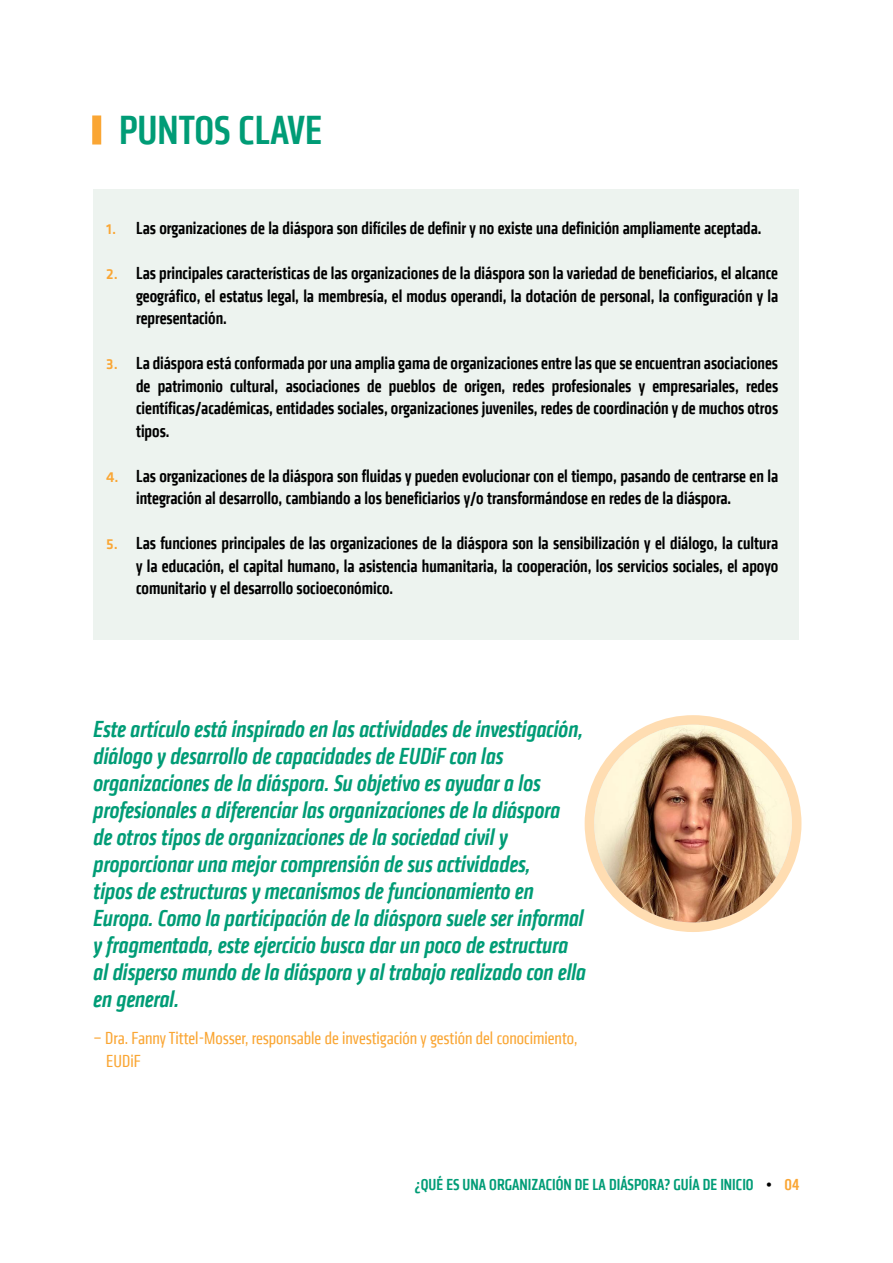
<style>
.page{position:relative;width:893px;height:1263px;background:#fff}
.page>*{position:absolute;margin:0;border:0;box-sizing:border-box;transform-origin:0 0}
.t1{font:500 condensed 42px "Klavika CH";color:#009c76}
.t2{font:italic 500 condensed 24px/27px "Klavika CH";color:#009c76}
.t3{font:500 condensed 18px/22.5px "Klavika CH";color:#000;text-align:justify}
.t4{font:condensed 18px/22.5px "Klavika CH";color:#faa634}
.t5{font:500 condensed 16.5px "Klavika CH";color:#009c76}
.s1{font-family:"Klavika";font-stretch:normal;font-size:15px;color:#faa634}
.s2{color:#000}
.s3{color:#faa634}
</style>
<div class="page">
<div style="left:94px;top:189px;width:705px;height:450px;background:#edf3ef"></div>
<div style="left:92px;top:115px;width:9px;height:30px;background:#faa634"></div>
<div style="left:585px;top:715px;width:216px;height:217px;background:#ffddb2;border-radius:50%"></div>
<img style="left:594px;top:725px;width:198px;height:197px;border-radius:99px">
<h1 class="t1" style="left:119px;top:104px;width:205px">PUNTOS CLAVE</h1>
<p class="t3" style="left:106px;top:217px;width:657px"><span class="s1">1.</span> Las organizaciones de la diáspora son difíciles de definir y no existe una definición ampliamente aceptada.</p>
<p class="t3" style="left:136px;top:262px;width:644px;text-indent:-30px"><span class="s1">2.</span> Las principales características de las organizaciones de la diáspora son la variedad de beneficiarios, el alcance geográfico, el estatus legal, la membresía, el modus operandi, la dotación de personal, la configuración y la representación.</p>
<p class="t3" style="left:136px;top:352px;width:644px;text-indent:-30px"><span class="s1">3.</span> La diáspora está conformada por una amplia gama de organizaciones entre las que se encuentran asociaciones de patrimonio cultural, asociaciones de pueblos de origen, redes profesionales y empresariales, redes científicas/académicas, entidades sociales, organizaciones juveniles, redes de coordinación y de muchos otros tipos.</p>
<p class="t3" style="left:136px;top:464px;width:644px;text-indent:-30px"><span class="s1">4.</span> Las organizaciones de la diáspora son fluidas y pueden evolucionar con el tiempo, pasando de centrarse en la integración al desarrollo, cambiando a los beneficiarios y/o transformándose en redes de la diáspora.</p>
<p class="t3" style="left:136px;top:532px;width:644px;text-indent:-30px"><span class="s1">5.</span> Las funciones principales de las organizaciones de la diáspora son la sensibilización y el diálogo, la cultura y la educación, el capital humano, la asistencia humanitaria, la cooperación, los servicios sociales, el apoyo comunitario y el desarrollo socioeconómico.</p>
<p class="t2" style="left:94px;top:715px;width:494px">Este artículo está inspirado en las actividades de investigación, diálogo y desarrollo de capacidades de EUDiF con las organizaciones de la diáspora. Su objetivo es ayudar a los profesionales a diferenciar las organizaciones de la diáspora<br>de otros tipos de organizaciones de la sociedad civil y proporcionar una mejor comprensión de sus actividades,<br>tipos de estructuras y mecanismos de funcionamiento en Europa. Como la participación de la diáspora suele ser informal y fragmentada, este ejercicio busca dar un poco de estructura al disperso mundo de la diáspora y al trabajo realizado con ella en general.</p>
<p class="t4" style="left:106px;top:1027px;width:473px;text-indent:-13px">– Dra. Fanny Tittel-Mosser, responsable de investigación y gestión del conocimiento,<br>EUDiF</p>
<p class="t5" style="left:414px;top:1174px;width:387px">¿QUÉ ES UNA ORGANIZACIÓN DE LA DIÁSPORA? GUÍA DE INICIO <span class="s2">•</span> <span class="s3">04</span></p>
</div>
